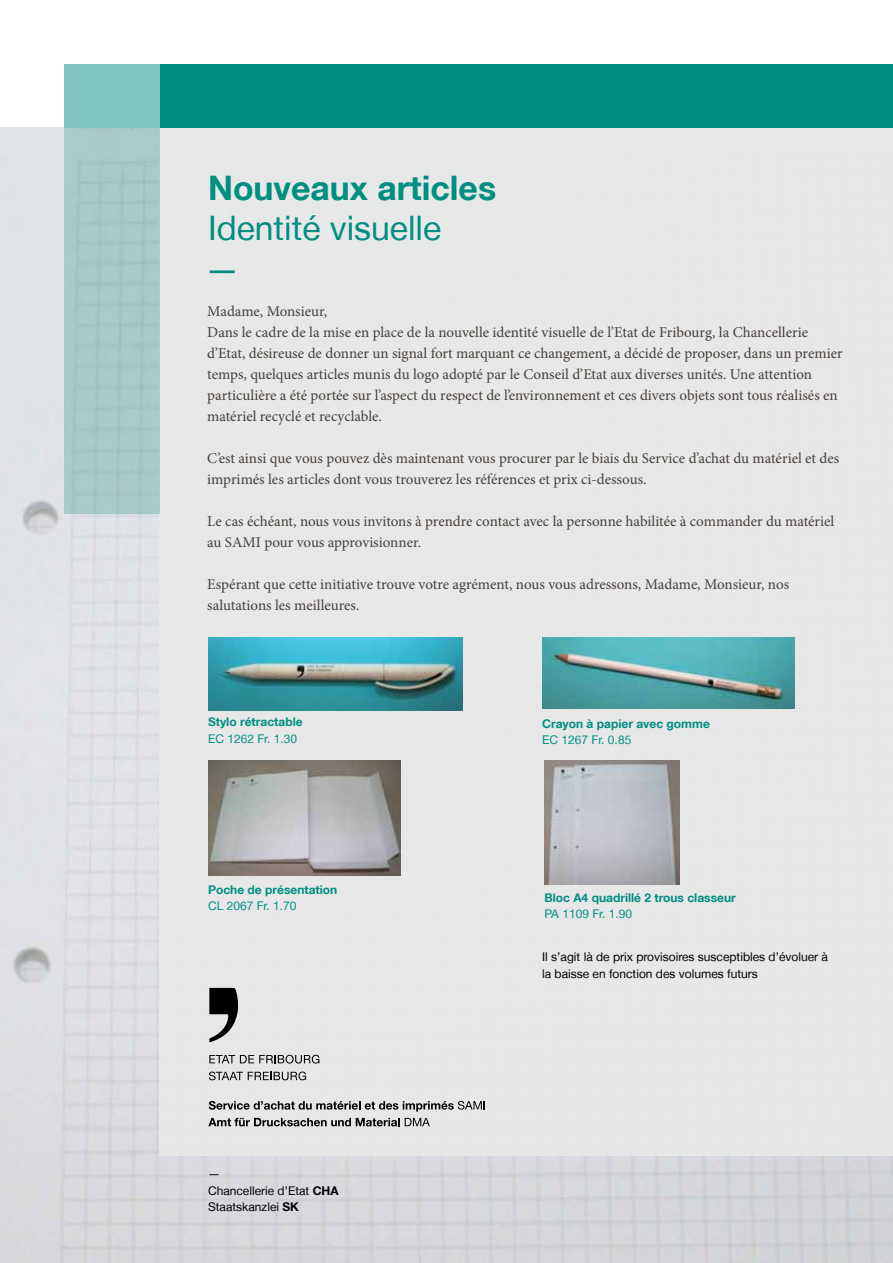
<style>
.page{position:relative;width:893px;height:1263px;background:#fff}
.page>*{position:absolute;margin:0;border:0;box-sizing:border-box;transform-origin:0 0}
.t1{font:33.75px/40.5px "Helvetica Neue LT";color:#008e81}
.t2{font:700 33.75px "Helvetica Neue LT";color:#008e81}
.t3{font:15px/21px "Minion Pro";color:#473f3a}
.t4{font:12px/16.5px "Helvetica Neue LT";color:#000}
.t5{font:700 12px "Helvetica Neue LT";color:#008e81}
.t6{font:12px "Helvetica Neue LT";color:#008e81}
.s1{font-weight:700}
</style>
<div class="page">
<div style="left:159px;top:128px;width:734px;height:1028px;background:#e9e9e9"></div>
<div style="left:159px;top:64px;width:734px;height:64px;background:#008e81"></div>
<div style="left:64px;top:128px;width:95px;height:386px;background:#a7caca"></div>
<div style="left:64px;top:64px;width:95px;height:64px;background:#80c6c0"></div>
<img style="left:544px;top:760px;width:135px;height:124px">
<img style="left:542px;top:638px;width:252px;height:70px">
<img style="left:208px;top:760px;width:193px;height:115px">
<img style="left:208px;top:638px;width:254px;height:72px">
<svg style="left:209px;top:988px;width:30px;height:54px"></svg>
<svg style="left:209px;top:1055px;width:110px;height:8px"></svg>
<svg style="left:209px;top:1071px;width:97px;height:9px"></svg>
<svg style="left:209px;top:1101px;width:276px;height:10px"></svg>
<svg style="left:208px;top:1118px;width:222px;height:8px"></svg>
<h1 class="t2" style="left:208px;top:167px;width:290px">Nouveaux articles</h1>
<h1 class="t1" style="left:206px;top:207px;width:237px">Identité visuelle —</h1>
<p class="t3" style="left:207px;top:301px;width:637px">Madame, Monsieur,<br>Dans le cadre de la mise en place de la nouvelle identité visuelle de l’Etat de Fribourg, la Chancellerie d’Etat, désireuse de donner un signal fort marquant ce changement, a décidé de proposer, dans un premier temps, quelques articles munis du logo adopté par le Conseil d’Etat aux diverses unités. Une attention particulière a été portée sur l’aspect du respect de l’environnement et ces divers objets sont tous réalisés en matériel recyclé et recyclable.</p>
<p class="t3" style="left:207px;top:448px;width:634px">C’est ainsi que vous pouvez dès maintenant vous procurer par le biais du Service d’achat du matériel et des imprimés les articles dont vous trouverez les références et prix ci-dessous.</p>
<p class="t3" style="left:207px;top:511px;width:629px">Le cas échéant, nous vous invitons à prendre contact avec la personne habilitée à commander du matériel au SAMI pour vous approvisionner.</p>
<p class="t3" style="left:207px;top:574px;width:583px">Espérant que cette initiative trouve votre agrément, nous vous adressons, Madame, Monsieur, nos salutations les meilleures.</p>
<p class="t5" style="left:208px;top:714px;width:96px">Stylo rétractable</p>
<p class="t6" style="left:208px;top:731px;width:91px">EC 1262 Fr. 1.30</p>
<p class="t5" style="left:208px;top:882px;width:131px">Poche de présentation</p>
<p class="t6" style="left:208px;top:899px;width:90px">CL 2067 Fr. 1.70</p>
<p class="t4" style="left:208px;top:1165px;width:132px">—<br>Chancellerie d’Etat <span class="s1">CHA<br></span>Staatskanzlei <span class="s1">SK</span></p>
<p class="t5" style="left:542px;top:716px;width:169px">Crayon à papier avec gomme</p>
<p class="t6" style="left:542px;top:733px;width:91px">EC 1267 Fr. 0.85</p>
<p class="t5" style="left:544px;top:890px;width:193px">Bloc A4 quadrillé 2 trous classeur</p>
<p class="t6" style="left:544px;top:907px;width:89px">PA 1109 Fr. 1.90</p>
<p class="t4" style="left:542px;top:948px;width:287px">Il s’agit là de prix provisoires susceptibles d’évoluer à la baisse en fonction des volumes futurs</p>
</div>
